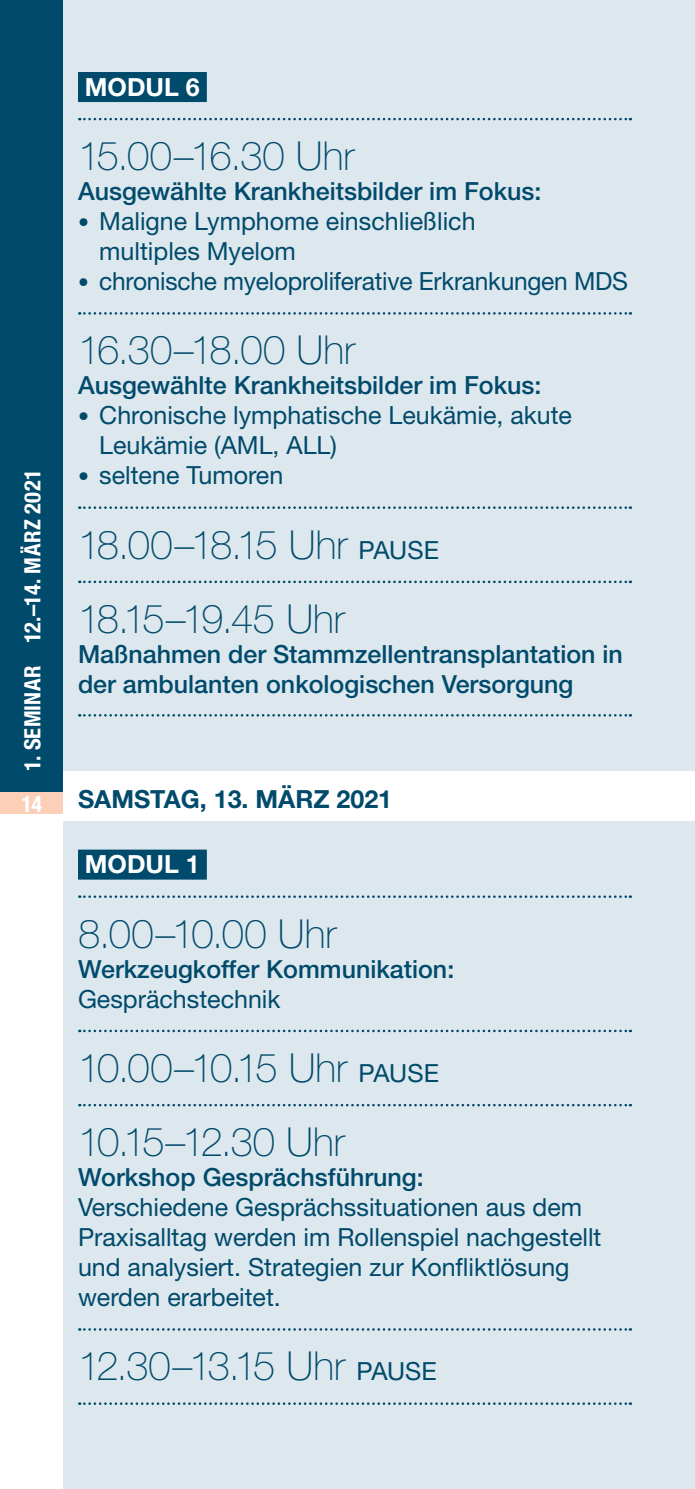
<style>
.page{position:relative;width:695px;height:1489px;background:#fff}
.page>*{position:absolute;margin:0;border:0;box-sizing:border-box;transform-origin:0 0}
.t1{font:100 40px/74.2px "Helvetica Neue LT";letter-spacing:-.045em;color:#004a6b}
.t2{font:100 40px "Helvetica Neue LT";letter-spacing:-.005em;color:#004a6b}
.t3{font:100 40px/74.2px "Helvetica Neue LT";letter-spacing:-.04em;color:#004a6b}
.t4{font:25px/30px "Helvetica Neue LT";color:#004a6b}
.t5{font:500 25px/30px "Helvetica Neue LT";color:#004a6b}
.t6{font:700 25px "Helvetica Neue LT";color:#004a6b}
.t7{font:700 25px "Helvetica Neue LT";color:#fff}
.t8{font:700 condensed 22.5px "Helvetica Neue LT";letter-spacing:.01em;color:#fff}
.s1{font-size:22px}
.s2{font-weight:400;font-size:25px}
</style>
<div class="page">
<div style="left:0;top:0;width:64px;height:805px;background:#004a6b"></div>
<div style="left:0;top:792px;width:71px;height:21px;background:#fbcfb8"></div>
<div style="left:64px;top:0;width:630px;height:1488px;background:#dde7ee"></div>
<div style="left:64px;top:771px;width:630px;height:50px;background:#fff"></div>
<div style="left:78px;top:72px;width:129px;height:30px;background:#004a6b"></div>
<svg style="left:79px;top:118px;width:551px;height:2px"></svg>
<svg style="left:79px;top:312px;width:551px;height:2px"></svg>
<svg style="left:79px;top:506px;width:551px;height:3px"></svg>
<svg style="left:79px;top:580px;width:551px;height:3px"></svg>
<svg style="left:79px;top:714px;width:551px;height:2px"></svg>
<div style="left:78px;top:849px;width:129px;height:30px;background:#004a6b"></div>
<svg style="left:79px;top:895px;width:551px;height:2px"></svg>
<svg style="left:79px;top:1029px;width:551px;height:3px"></svg>
<svg style="left:79px;top:1103px;width:551px;height:3px"></svg>
<svg style="left:79px;top:1328px;width:551px;height:2px"></svg>
<svg style="left:79px;top:1402px;width:551px;height:2px"></svg>
<p class="t8" style="left:19px;top:771px;width:303px;rotate:-90deg">1. SEMINAR 12.–14. MÄRZ 2021</p>
<p class="t8" style="left:21px;top:790px;width:22px">14</p>
<p class="t7" style="left:85px;top:71px;width:116px">MODUL 6</p>
<h1 class="t2" style="left:78px;top:133px;width:278px">15.00–16.30 Uhr</h1>
<p class="t5" style="left:78px;top:176px;width:465px">Ausgewählte Krankheitsbilder im Fokus:</p>
<p class="t4" style="left:99px;top:206px;width:378px;text-indent:-21px"><span class="s1">•</span> Maligne Lymphome einschließlich multiples Myelom</p>
<p class="t4" style="left:78px;top:266px;width:551px"><span class="s1">•</span> chronische myeloproliferative Erkrankungen MDS</p>
<h1 class="t2" style="left:78px;top:327px;width:278px">16.30–18.00 Uhr</h1>
<p class="t5" style="left:78px;top:370px;width:465px">Ausgewählte Krankheitsbilder im Fokus:</p>
<p class="t4" style="left:99px;top:400px;width:474px;text-indent:-21px"><span class="s1">•</span> Chronische lymphatische Leukämie, akute<br>Leukämie (AML, ALL)</p>
<p class="t4" style="left:78px;top:460px;width:207px"><span class="s1">•</span> seltene Tumoren</p>
<h1 class="t1" style="left:78px;top:507px;width:362px">18.00–18.15 Uhr <span class="s2">PAUSE<br></span>18.15–19.45 Uhr</h1>
<p class="t5" style="left:78px;top:638px;width:546px">Maßnahmen der Stammzellentransplantation in der ambulanten onkologischen Versorgung</p>
<p class="t6" style="left:78px;top:783px;width:315px">SAMSTAG, 13. MÄRZ 2021</p>
<p class="t7" style="left:85px;top:849px;width:116px">MODUL 1</p>
<h1 class="t2" style="left:78px;top:910px;width:260px">8.00–10.00 Uhr</h1>
<p class="t5" style="left:78px;top:953px;width:378px">Werkzeugkoffer Kommunikation:</p>
<p class="t4" style="left:78px;top:983px;width:204px">Gesprächstechnik</p>
<h1 class="t3" style="left:78px;top:1030px;width:362px">10.00–10.15 Uhr <span class="s2">PAUSE<br></span>10.15–12.30 Uhr</h1>
<p class="t5" style="left:78px;top:1161px;width:347px">Workshop Gesprächsführung:</p>
<p class="t4" style="left:78px;top:1191px;width:525px">Verschiedene Gesprächssituationen aus dem Praxisalltag werden im Rollenspiel nachgestellt und analysiert. Strategien zur Konfliktlösung werden erarbeitet.</p>
<h1 class="t1" style="left:78px;top:1328px;width:360px">12.30–13.15 Uhr <span class="s2">PAUSE</span></h1>
</div>
